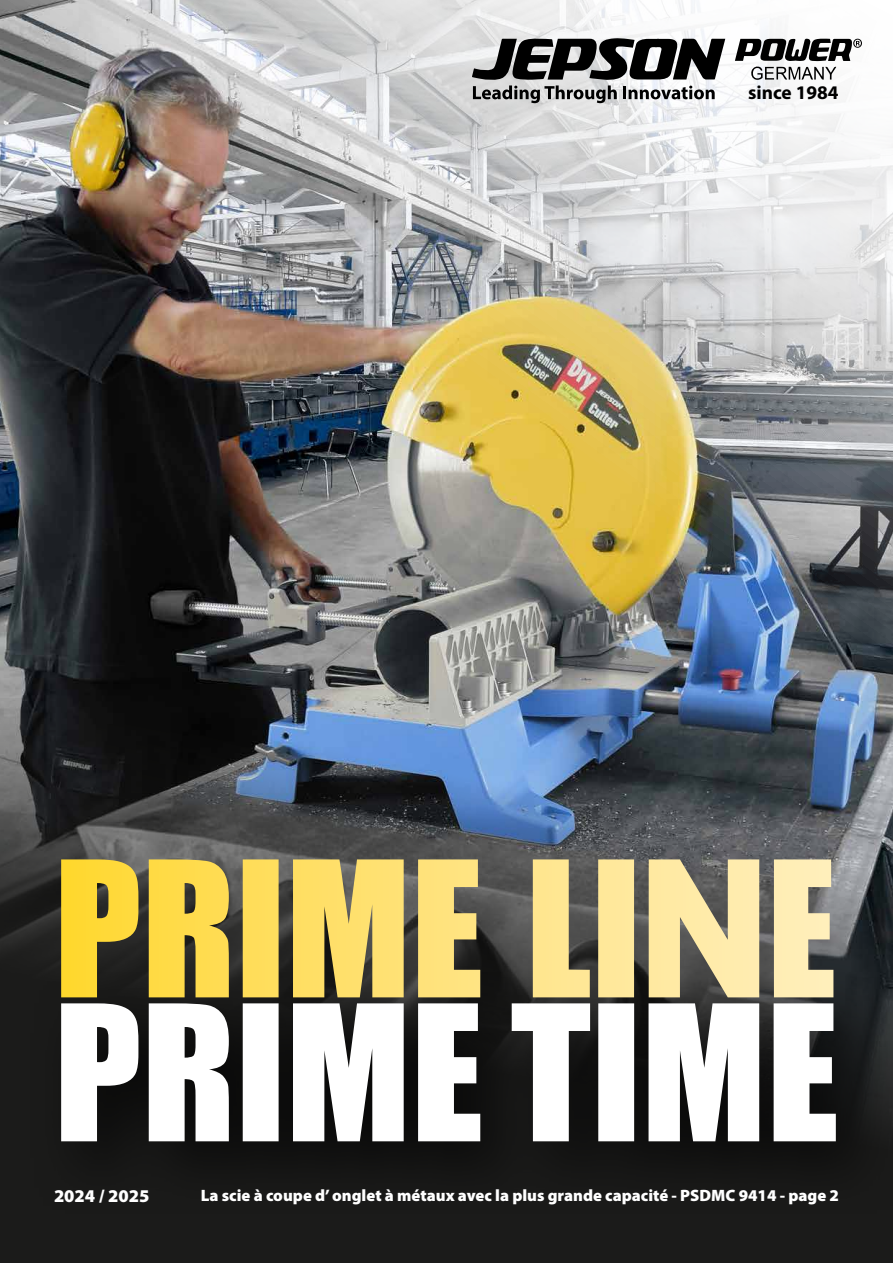
<style>
.page{position:relative;width:893px;height:1263px;background:#fff}
.page>*{position:absolute;margin:0;border:0;box-sizing:border-box;transform-origin:0 0}
.t1{font:700 19.35px "Myriad Pro";color:#000}
.t2{font:900 18px "Myriad Pro";color:#fff}
.t3{font:900 16.5px "Myriad Pro";color:#fff}
</style>
<div class="page">
<img style="left:0;top:0;width:893px;height:698px">
<svg style="left:0;top:698px;width:893px;height:565px;background:#3d4652"></svg>
<div style="left:30px;top:972px;width:863px;height:245px;background:#000;opacity:.75"></div>
<svg style="left:61px;top:1003px;width:775px;height:138px"></svg>
<svg style="left:61px;top:859px;width:772px;height:138px;background:#c0ad66"></svg>
<svg style="left:472px;top:38px;width:253px;height:65px"></svg>
<svg style="left:735px;top:39px;width:127px;height:41px"></svg>
<p class="t1" style="left:748px;top:80px;width:92px">since 1984</p>
<p class="t2" style="left:54px;top:1184px;width:97px">2024 / 2025</p>
<p class="t3" style="left:201px;top:1184px;width:640px">La scie à coupe d’ onglet à métaux avec la plus grande capacité - PSDMC 9414 - page 2</p>
</div>
